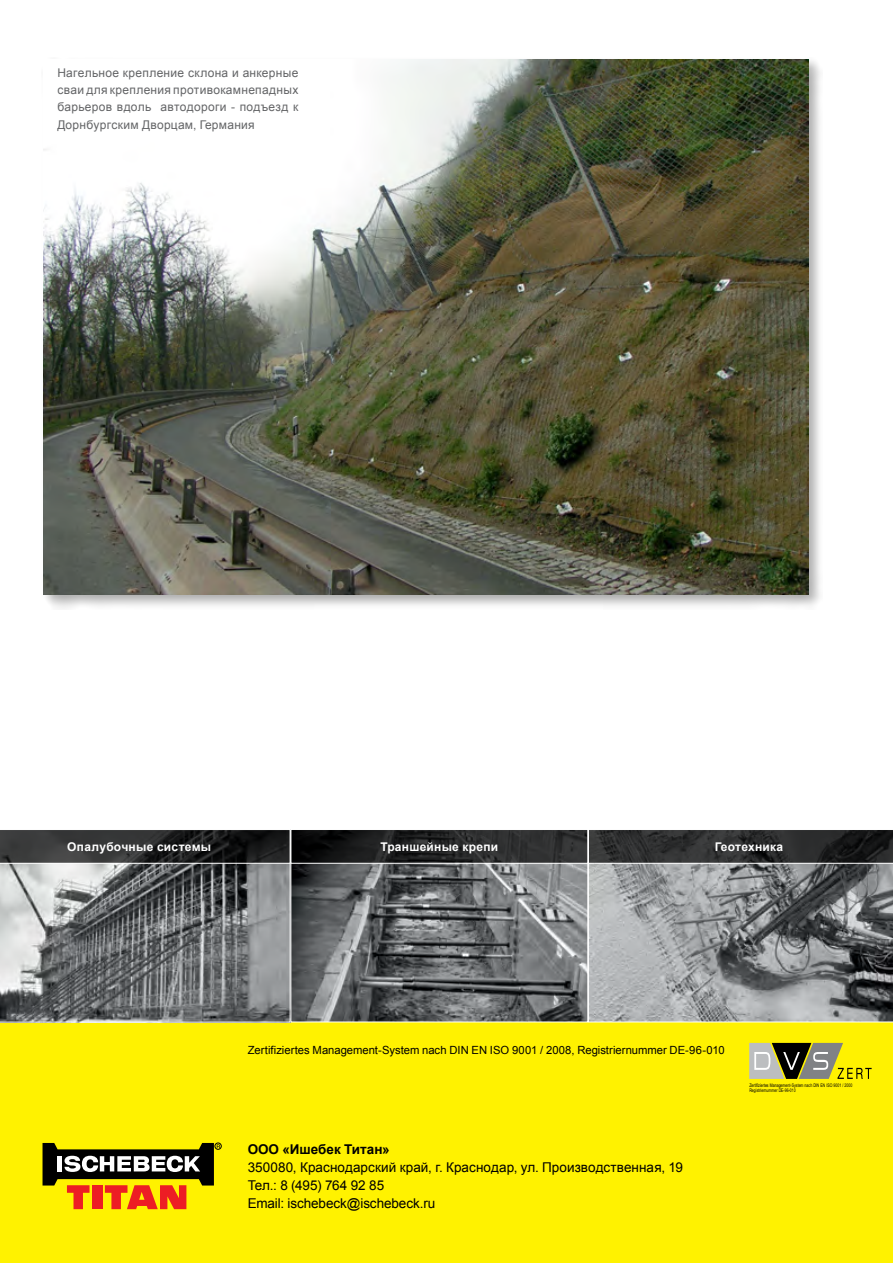
<style>
.page{position:relative;width:893px;height:1263px;background:#fff}
.page>*{position:absolute;margin:0;border:0;box-sizing:border-box;transform-origin:0 0}
.t1{font:13.5px/17.9px "Arial";color:#000}
.t2{font:700 13.5px "Arial";color:#000}
.t3{font:12px/17.2px "Arial";letter-spacing:.025em;color:#636466;text-align:justify}
.t4{font:700 12px "Arial";letter-spacing:.02em;color:#fff}
.t5{font:11.25px "Arial";color:#000}
.t6{font:4.95px/5.6px "Arial";color:#000;scale:.72 1}
</style>
<div class="page">
<div style="left:0;top:1022px;width:893px;height:241px;background:#fff200"></div>
<img style="left:292px;top:864px;width:294px;height:156px">
<div style="left:290px;top:829px;width:298px;height:193px;border:1px solid #fff"></div>
<svg style="left:589px;top:864px;width:304px;height:158px;background:#8c8f91"></svg>
<svg style="left:0;top:864px;width:290px;height:158px;background:#7f8183"></svg>
<svg style="left:0;top:830px;width:290px;height:34px;background:#313232"></svg>
<svg style="left:292px;top:831px;width:294px;height:31px;background:#212222"></svg>
<div style="left:290px;top:829px;width:298px;height:35px;border:1px solid #fff"></div>
<svg style="left:589px;top:830px;width:304px;height:34px;background:#313132"></svg>
<svg style="left:749px;top:1043px;width:123px;height:36px"></svg>
<div style="left:41px;top:57px;width:782px;height:553px;background:#000;opacity:.3"></div>
<img style="left:43px;top:60px;width:766px;height:534px">
<div style="left:215px;top:1143px;width:7px;height:6px;border:1px solid #000;border-radius:50%"></div>
<svg style="left:43px;top:1143px;width:177px;height:66px"></svg>
<p class="t3" style="left:57px;top:64px;width:243px">Нагельное крепление склона и анкерные сваи для крепления противокамнепадных барьеров вдоль автодороги - подъезд к Дорнбургским Дворцам, Германия</p>
<p class="t4" style="left:67px;top:839px;width:145px">Опалубочные системы</p>
<p class="t4" style="left:380px;top:839px;width:119px">Траншейные крепи</p>
<p class="t4" style="left:715px;top:839px;width:70px">Геотехника</p>
<p class="t5" style="left:248px;top:1042px;width:479px">Zertifiziertes Management-System nach DIN EN ISO 9001 / 2008, Registriernummer DE-96-010</p>
<p class="t2" style="left:248px;top:1140px;width:144px">ООО «Ишебек Титан»</p>
<p class="t1" style="left:248px;top:1158px;width:437px">350080, Краснодарский край, г. Краснодар, ул. Производственная, 19<br>Тел.: 8 (495) 764 92 85<br>Email: ischebeck@ischebeck.ru</p>
<p class="t6" style="left:749px;top:1082px;width:145px">Zertifiziertes Management-System nach DIN EN ISO 9001 / 2000<br>Registriernummer DE-96-010</p>
</div>
